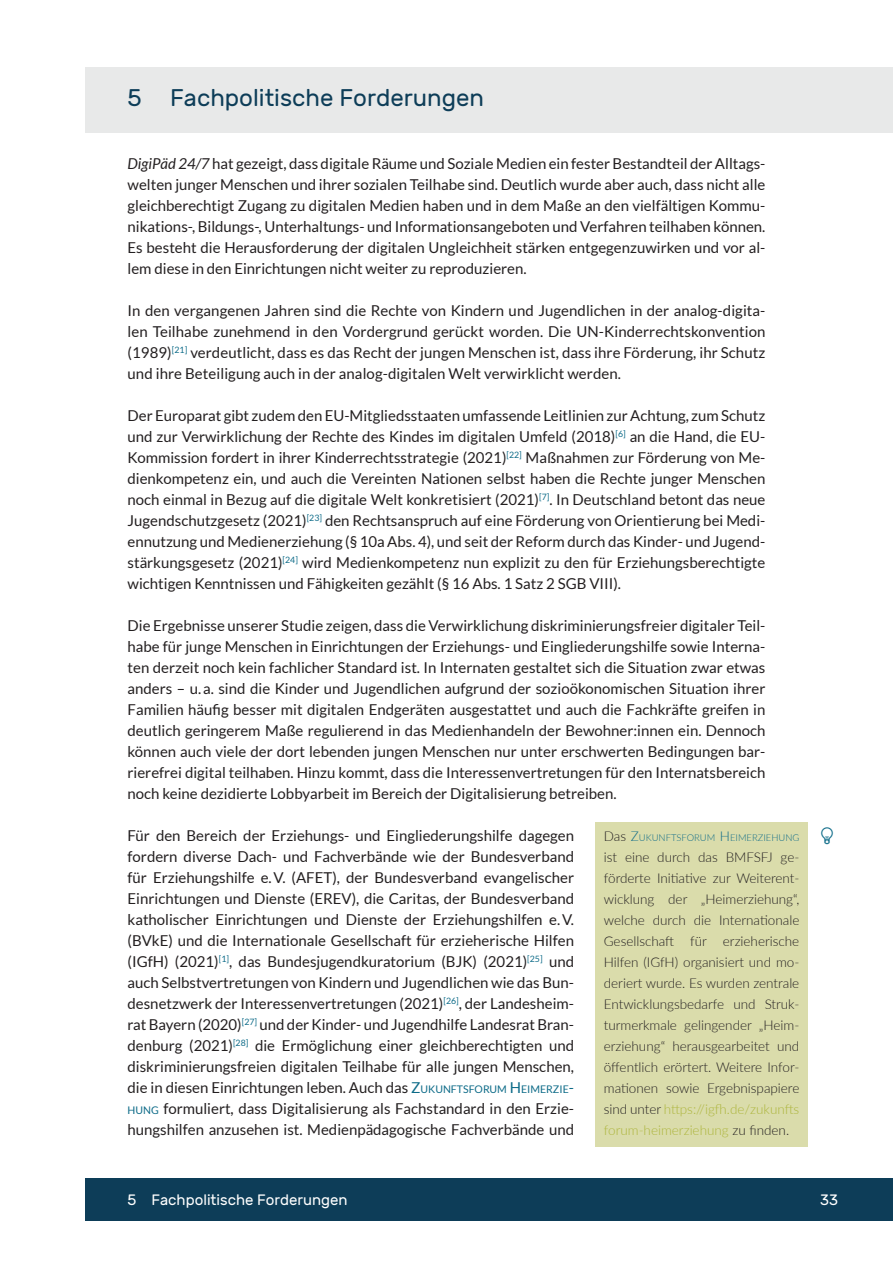
<style>
.page{position:relative;width:893px;height:1263px;background:#fff}
.page>*{position:absolute;margin:0;border:0;box-sizing:border-box;transform-origin:0 0}
.Überschrift_1{font:24px "Rubik";color:#0d3d58}
.t1{font:15px/21px "Lato";color:#231f20;text-align:justify}
.t2{font:15px "Rubik";color:#fff}
.Erklärung{font:300 13.5px/21px "Lato";color:#231f20;text-align:justify}
.Erklärung-2{font:300 9.45px "Lato";color:#0d6b88}
.s1{font-style:italic}
.s2{color:#0d6b88}
.s3{font-size:10.5px;color:#0d6b88}
.s4{font-size:13.5px;color:#231f20}
.s5{font-size:13.5px}
.s6{color:#adb53c}
</style>
<div class="page">
<div style="left:85px;top:1178px;width:808px;height:42px;background:#0d3d58"></div>
<div style="left:85px;top:67px;width:808px;height:65px;background:#e8e9e9"></div>
<div style="left:595px;top:822px;width:213px;height:324px;background:#dadcab"></div>
<p class="Überschrift_1" style="left:128px;top:84px;width:358px">5 Fachpolitische Forderungen</p>
<p class="t1" style="left:128px;top:153px;width:639px"><span class="s1">DigiPäd 24/7</span> hat gezeigt, dass digitale Räume und Soziale Medien ein fester Bestandteil der Alltags&shy;welten junger Menschen und ihrer sozialen Teilhabe sind. Deutlich wurde aber auch, dass nicht alle gleichberechtigt Zugang zu digitalen Medien haben und in dem Maße an den vielfältigen Kommu&shy;nikations-, Bildungs-, Unterhaltungs- und Informationsangeboten und Verfahren teilhaben können.<br>Es besteht die Herausforderung der digitalen Ungleichheit stärken entgegenzuwirken und vor al&shy;lem diese in den Einrichtungen nicht weiter zu reproduzieren.</p>
<p class="t1" style="left:128px;top:300px;width:639px">In den vergangenen Jahren sind die Rechte von Kindern und Jugendlichen in der analog-digita&shy;len Teilhabe zunehmend in den Vordergrund gerückt worden. Die UN-Kinderrechtskonvention (1989)<sup>[21]</sup> verdeutlicht, dass es das Recht der jungen Menschen ist, dass ihre Förderung, ihr Schutz und ihre Beteiligung auch in der analog-digitalen Welt verwirklicht werden.</p>
<p class="t1" style="left:128px;top:405px;width:639px">Der Europarat gibt zudem den EU-Mitgliedsstaaten umfassende Leitlinien zur Achtung, zum Schutz und zur Verwirklichung der Rechte des Kindes im digitalen Umfeld (2018)<sup>[6]</sup> an die Hand, die EU-Kommission fordert in ihrer Kinderrechtsstrategie (2021)<sup>[22]</sup> Maßnahmen zur Förderung von Me&shy;dienkompetenz ein, und auch die Vereinten Nationen selbst haben die Rechte junger Menschen noch einmal in Bezug auf die digitale Welt konkretisiert (2021)<sup>[7]</sup>. In Deutschland betont das neue Jugendschutzgesetz (2021)<sup>[23]</sup> den Rechtsanspruch auf eine Förderung von Orientierung bei Medi&shy;ennutzung und Medienerziehung (§ 10a Abs. 4), und seit der Reform durch das Kinder- und Jugend&shy;stärkungsgesetz (2021)<sup>[24]</sup> wird Medienkompetenz nun explizit zu den für Erziehungsberechtigte wichtigen Kenntnissen und Fähigkeiten gezählt (§ 16 Abs. 1 Satz 2 SGB VIII).</p>
<p class="t1" style="left:128px;top:615px;width:639px">Die Ergebnisse unserer Studie zeigen, dass die Verwirklichung diskriminierungsfreier digitaler Teil&shy;habe für junge Menschen in Einrichtungen der Erziehungs- und Eingliederungshilfe sowie Interna&shy;ten derzeit noch kein fachlicher Standard ist. In Internaten gestaltet sich die Situation zwar etwas anders – u.a. sind die Kinder und Jugendlichen aufgrund der sozioökonomischen Situation ihrer Familien häufig besser mit digitalen Endgeräten ausgestattet und auch die Fachkräfte greifen in deutlich geringerem Maße regulierend in das Medienhandeln der Bewohner:innen ein. Dennoch können auch viele der dort lebenden jungen Menschen nur unter erschwerten Bedingungen bar&shy;rierefrei digital teilhaben. Hinzu kommt, dass die Interessenvertretungen für den Internatsbereich noch keine dezidierte Lobbyarbeit im Bereich der Digitalisierung betreiben.</p>
<p class="t1" style="left:128px;top:825px;width:448px">Für den Bereich der Erziehungs- und Eingliederungshilfe dagegen fordern diverse Dach- und Fachverbände wie der Bundesverband für Erziehungshilfe e.V. (AFET), der Bundesverband evangelischer Einrichtungen und Dienste (EREV), die Caritas, der Bundesverband katholischer Einrichtungen und Dienste der Erziehungshilfen e.V. (BVkE) und die Internationale Gesellschaft für erzieherische Hilfen (IGfH) (2021)<sup>[1]</sup>, das Bundesjugendkuratorium (BJK) (2021)<sup>[25]</sup> und auch Selbstvertretungen von Kindern und Jugendlichen wie das Bun&shy;desnetzwerk der Interessenvertretungen (2021)<sup>[26]</sup>, der Landesheim&shy;rat Bayern (2020)<sup>[27]</sup> und der Kinder- und Jugendhilfe Landesrat Bran&shy;denburg (2021)<sup>[28]</sup> die Ermöglichung einer gleichberechtigten und diskriminierungsfreien digitalen Teilhabe für alle jungen Menschen, die in diesen Einrichtungen leben. Auch das <span class="s2">Z</span><span class="s3">UKUNFTSFORUM</span> <span class="s2">H</span> <span class="s3">EIM ERZIE</span><span class="s2">-</span><span class="s3">HUNG</span> formuliert, dass Digitalisierung als Fachstandard in den Erzie&shy;hungshilfen anzusehen ist. Medienpädagogische Fachverbände und</p>
<p class="Erklärung-2" style="left:604px;top:831px;width:43px"><span class="s4">Das</span> <span class="s5">Z</span>UKUNF</p>
<p class="Erklärung-2" style="left:671px;top:831px;width:108px">TSFORUM <span class="s5">H</span>EIM ERZIEHUN</p>
<p class="Erklärung-2" style="left:792px;top:831px;width:8px">G</p>
<p class="Erklärung" style="left:604px;top:846px;width:197px">ist eine durch das BMFSFJ ge&shy;förderte Initiative zur Weiterent&shy;wicklung der „Heimerziehung“, welche durch die Internationale Gesellschaft für erzieherische Hilfen (IGfH) organisiert und mo&shy;deriert wurde. Es wurden zentrale Entwicklungsbedarfe und Struk&shy;turmerkmale gelingender „Heim&shy;erziehung“ herausgearbeitet und öffentlich erörtert. Weitere Infor&shy;mationen sowie Ergebnispapiere sind unter <span class="s6">https://igfh.de/zukunfts forum-heimerziehung</span> zu finden.</p>
<p class="t2" style="left:128px;top:1191px;width:222px">5 Fachpolitische Forderungen</p>
<p class="t2" style="left:820px;top:1191px;width:19px">33</p>
</div>
